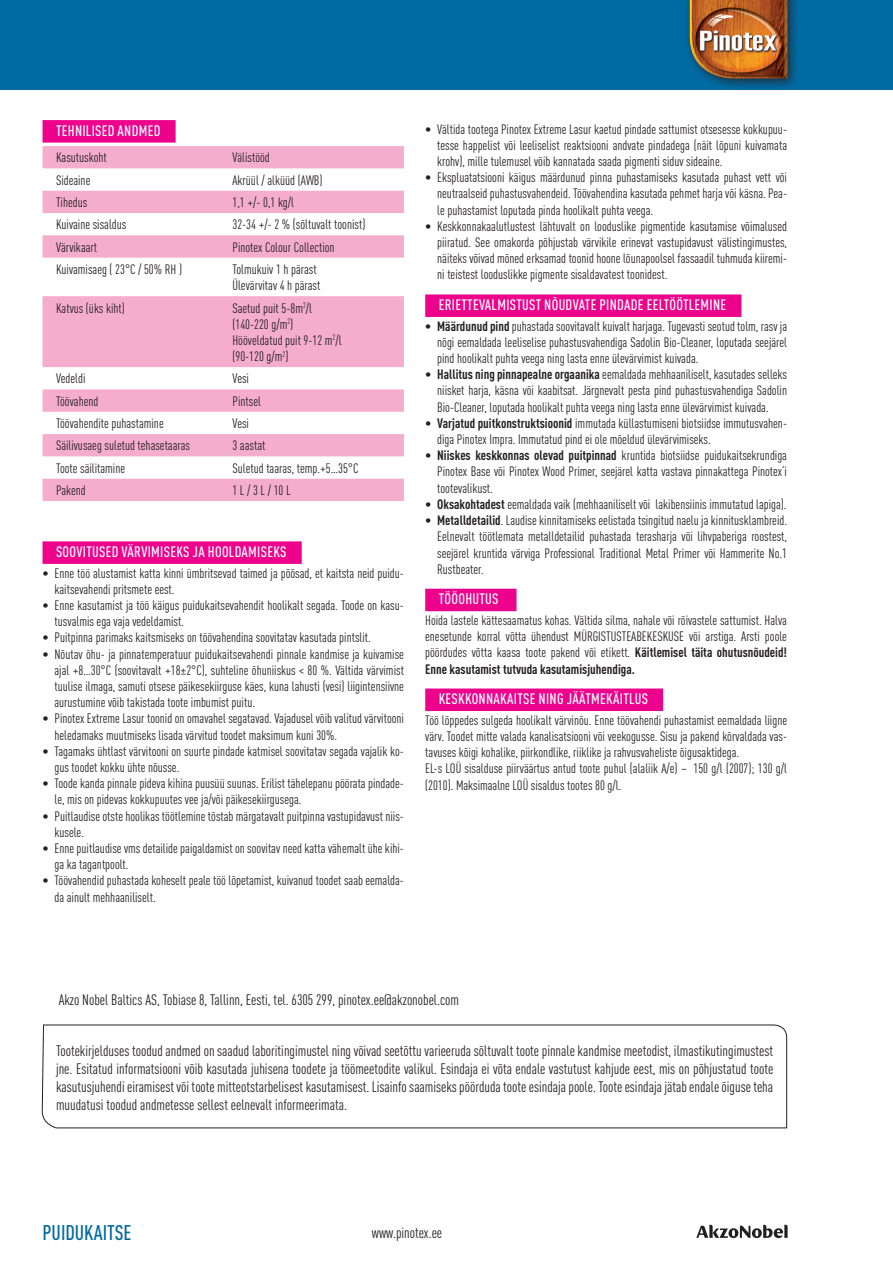
<style>
.page{position:relative;width:893px;height:1263px;background:#fff}
.page>*{position:absolute;margin:0;border:0;box-sizing:border-box;transform-origin:0 0}
.t1{font:500 condensed 21px "DIN Pro";color:#006ba3}
.OHU{font:condensed 15px/18px "DIN Pro";color:#231f20;text-align:justify}
.TEKST_EE{font:500 condensed 15px "DIN Pro";letter-spacing:.02em;color:#fff}
.TEKST_EE_BULLETITA{font:condensed 13.5px/16.2px "DIN Pro";color:#231f20}
.TABEL{font:condensed 13.5px/16.2px "DIN Pro";color:#231f20}
.s1{font-weight:700}
</style>
<div class="page">
<div style="left:0;top:0;width:893px;height:89px;background:#006ba3"></div>
<svg style="left:42px;top:1024px;width:745px;height:105px"></svg>
<div style="left:43px;top:120px;width:133px;height:23px;background:#ed028c"></div>
<svg style="left:43px;top:146px;width:361px;height:355px;fill:#f5adce"></svg>
<div style="left:43px;top:541px;width:259px;height:23px;background:#ed028c"></div>
<svg style="left:696px;top:1225px;width:92px;height:13px"></svg>
<div style="left:684px;top:0;width:115px;height:90px;background:#231f20;opacity:.75"></div>
<img style="left:690px;top:0;width:97px;height:78px">
<div style="left:425px;top:294px;width:316px;height:23px;background:#ed028c"></div>
<div style="left:425px;top:589px;width:91px;height:22px;background:#ed028c"></div>
<div style="left:425px;top:688px;width:238px;height:23px;background:#ed028c"></div>
<p class="TEKST_EE" style="left:56px;top:119px;width:106px">TEHNILISED ANDMED</p>
<p class="TABEL" style="left:56px;top:149px;width:52px">Kasutuskoht</p>
<p class="TABEL" style="left:232px;top:149px;width:39px">Välistööd</p>
<p class="TABEL" style="left:56px;top:171px;width:36px">Sideaine</p>
<p class="TABEL" style="left:232px;top:171px;width:92px">Akrüül / alküüd (AWB)</p>
<p class="TABEL" style="left:56px;top:193px;width:33px">Tihedus</p>
<p class="TABEL" style="left:232px;top:193px;width:63px">1,1 +/- 0,1 kg/l</p>
<p class="TABEL" style="left:56px;top:215px;width:72px">Kuivaine sisaldus</p>
<p class="TABEL" style="left:232px;top:215px;width:134px">32-34 +/- 2 % (sõltuvalt toonist)</p>
<p class="TABEL" style="left:56px;top:238px;width:43px">Värvikaart</p>
<p class="TABEL" style="left:232px;top:238px;width:104px">Pinotex Colour Collection</p>
<p class="TABEL" style="left:56px;top:260px;width:128px">Kuivamisaeg ( 23°C / 50% RH )</p>
<p class="TABEL" style="left:232px;top:260px;width:89px">Tolmukuiv 1 h pärast<br>Ülevärvitav 4 h pärast</p>
<p class="TABEL" style="left:56px;top:299px;width:70px">Katvus (üks kiht)</p>
<p class="TABEL" style="left:232px;top:299px;width:81px">Saetud puit 5-8m<sup>2</sup>/l</p>
<p class="TABEL" style="left:232px;top:315px;width:62px">(140-220 g/m<sup>2</sup>)</p>
<p class="TABEL" style="left:232px;top:331px;width:111px">Hööveldatud puit 9-12 m<sup>2</sup>/l</p>
<p class="TABEL" style="left:232px;top:347px;width:57px">(90-120 g/m<sup>2</sup>)</p>
<p class="TABEL" style="left:56px;top:370px;width:31px">Vedeldi</p>
<p class="TABEL" style="left:232px;top:370px;width:18px">Vesi</p>
<p class="TABEL" style="left:56px;top:392px;width:44px">Töövahend</p>
<p class="TABEL" style="left:232px;top:392px;width:30px">Pintsel</p>
<p class="TABEL" style="left:56px;top:414px;width:109px">Töövahendite puhastamine</p>
<p class="TABEL" style="left:232px;top:414px;width:18px">Vesi</p>
<p class="TABEL" style="left:56px;top:436px;width:135px">Säilivusaeg suletud tehasetaaras</p>
<p class="TABEL" style="left:232px;top:436px;width:34px">3 aastat</p>
<p class="TABEL" style="left:56px;top:459px;width:71px">Toote säilitamine</p>
<p class="TABEL" style="left:232px;top:459px;width:128px">Suletud taaras, temp.+5…35°C</p>
<p class="TABEL" style="left:56px;top:481px;width:31px">Pakend</p>
<p class="TABEL" style="left:232px;top:481px;width:60px">1 L / 3 L / 10 L</p>
<p class="TEKST_EE" style="left:56px;top:541px;width:232px">SOOVITUSED VÄRVIMISEKS JA HOOLDAMISEKS</p>
<p class="TEKST_EE_BULLETITA" style="left:55px;top:564px;width:351px;text-indent:-12px">• Enne töö alustamist katta kinni ümbritsevad taimed ja põõsad, et kaitsta neid puidu&shy;kaitsevahendi pritsmete eest.</p>
<p class="TEKST_EE_BULLETITA" style="left:55px;top:596px;width:351px;text-indent:-12px">• Enne kasutamist ja töö käigus puidukaitsevahendit hoolikalt segada. Toode on kasu&shy;tusvalmis ega vaja vedeldamist.</p>
<p class="TEKST_EE_BULLETITA" style="left:43px;top:628px;width:330px">• Puitpinna parimaks kaitsmiseks on töövahendina soovitatav kasutada pintslit.</p>
<p class="TEKST_EE_BULLETITA" style="left:55px;top:645px;width:351px;text-align:justify;text-indent:-12px">• Nõutav õhu- ja pinnatemperatuur puidukaitsevahendi pinnale kandmise ja kuivamise ajal +8…30°C (soovitavalt +18±2°C), suhteline õhuniiskus &lt; 80 %. Vältida värvimist tuulise ilmaga, samuti otsese päikesekiirguse käes, kuna lahusti (vesi) liigintensiivne aurustumine võib takistada toote imbumist puitu.</p>
<p class="TEKST_EE_BULLETITA" style="left:55px;top:709px;width:351px;text-indent:-12px">• Pinotex Extreme Lasur toonid on omavahel segatavad. Vajadusel võib valitud värvitooni heledamaks muutmiseks lisada värvitud toodet maksimum kuni 30%.</p>
<p class="TEKST_EE_BULLETITA" style="left:55px;top:742px;width:351px;text-indent:-12px">• Tagamaks ühtlast värvitooni on suurte pindade katmisel soovitatav segada vajalik ko&shy;gus toodet kokku ühte nõusse.</p>
<p class="TEKST_EE_BULLETITA" style="left:55px;top:774px;width:351px;text-indent:-12px">• Toode kanda pinnale pideva kihina puusüü suunas. Erilist tähelepanu pöörata pindade&shy;le, mis on pidevas kokkupuutes vee ja/või päikesekiirgusega.</p>
<p class="TEKST_EE_BULLETITA" style="left:55px;top:807px;width:351px;text-indent:-12px">• Puitlaudise otste hoolikas töötlemine tõstab märgatavalt puitpinna vastupidavust niis&shy;kusele.</p>
<p class="TEKST_EE_BULLETITA" style="left:55px;top:839px;width:351px;text-indent:-12px">• Enne puitlaudise vms detailide paigaldamist on soovitav need katta vähemalt ühe kihi&shy;ga ka tagantpoolt.</p>
<p class="TEKST_EE_BULLETITA" style="left:55px;top:871px;width:351px;text-indent:-12px">• Töövahendid puhastada koheselt peale töö lõpetamist, kuivanud toodet saab eemalda&shy;da ainult mehhaaniliselt.</p>
<p class="TEKST_EE_BULLETITA" style="left:437px;top:120px;width:351px;text-align:justify;text-indent:-12px">• Vältida tootega Pinotex Extreme Lasur kaetud pindade sattumist otsesesse kokkupuu&shy;tesse happelist või leeliselist reaktsiooni andvate pindadega (näit lõpuni kuivamata krohv), mille tulemusel võib kannatada saada pigmenti siduv sideaine.</p>
<p class="TEKST_EE_BULLETITA" style="left:437px;top:168px;width:351px;text-align:justify;text-indent:-12px">• Ekspluatatsiooni käigus määrdunud pinna puhastamiseks kasutada puhast vett või neutraalseid puhastusvahendeid. Töövahendina kasutada pehmet harja või käsna. Pea&shy;le puhastamist loputada pinda hoolikalt puhta veega.</p>
<p class="TEKST_EE_BULLETITA" style="left:437px;top:217px;width:351px;text-align:justify;text-indent:-12px">• Keskkonnakaalutlustest lähtuvalt on looduslike pigmentide kasutamise võimalused piiratud. See omakorda põhjustab värvikile erinevat vastupidavust välistingimustes, näiteks võivad mõned erksamad toonid hoone lõunapoolsel fassaadil tuhmuda kiiremi&shy;ni teistest looduslikke pigmente sisaldavatest toonidest.</p>
<p class="TEKST_EE" style="left:439px;top:294px;width:289px">ERIETTEVALMISTUST NÕUDVATE PINDADE EELTÖÖTLEMINE</p>
<p class="TEKST_EE_BULLETITA" style="left:437px;top:317px;width:351px;text-align:justify;text-indent:-12px"><span class="s1">• Määrdunud pind</span> puhastada soovitavalt kuivalt harjaga. Tugevasti seotud tolm, rasv ja nõgi eemaldada leeliselise puhastusvahendiga Sadolin Bio-Cleaner, loputada seejärel pind hoolikalt puhta veega ning lasta enne ülevärvimist kuivada.</p>
<p class="TEKST_EE_BULLETITA" style="left:437px;top:365px;width:351px;text-align:justify;text-indent:-12px">• <span class="s1">Hallitus ning pinnapealne orgaanika</span> eemaldada mehhaaniliselt, kasutades selleks niisket harja, käsna või kaabitsat. Järgnevalt pesta pind puhastusvahendiga Sadolin Bio-Cleaner, loputada hoolikalt puhta veega ning lasta enne ülevärvimist kuivada.</p>
<p class="TEKST_EE_BULLETITA" style="left:437px;top:414px;width:351px;text-indent:-12px">• <span class="s1">Varjatud puitkonstruktsioonid</span> immutada küllastumiseni biotsiidse immutusvahen&shy;diga Pinotex Impra. Immutatud pind ei ole mõeldud ülevärvimiseks.</p>
<p class="TEKST_EE_BULLETITA" style="left:437px;top:446px;width:351px;text-align:justify;text-indent:-12px">• <span class="s1">Niiskes keskkonnas olevad puitpinnad</span> kruntida biotsiidse puidukaitsekrundiga Pinotex Base või Pinotex Wood Primer, seejärel katta vastava pinnakattega Pinotex’i tootevalikust.</p>
<p class="TEKST_EE_BULLETITA" style="left:425px;top:495px;width:363px">• <span class="s1">Oksakohtadest</span> eemaldada vaik (mehhaaniliselt või lakibensiinis immutatud lapiga).</p>
<p class="TEKST_EE_BULLETITA" style="left:437px;top:511px;width:351px;text-align:justify;text-indent:-12px">• <span class="s1">Metalldetailid</span>. Laudise kinnitamiseks eelistada tsingitud naelu ja kinnitusklambreid.<br>Eelnevalt töötlemata metalldetailid puhastada terasharja või lihvpaberiga roostest, seejärel kruntida värviga Professional Traditional Metal Primer või Hammerite No.1<br>Rustbeater.</p>
<p class="TEKST_EE" style="left:439px;top:588px;width:61px">TÖÖOHUTUS</p>
<p class="TEKST_EE_BULLETITA" style="left:425px;top:611px;width:363px;text-align:justify">Hoida lastele kättesaamatus kohas. Vältida silma, nahale või rõivastele sattumist. Halva enesetunde korral võtta ühendust MÜRGISTUSTEABEKESKUSE või arstiga. Arsti poole pöördudes võtta kaasa toote pakend või etikett. <span class="s1">Käitlemisel täita ohutusnõudeid!<br>Enne kasutamist tutvuda kasutamisjuhendiga.</span></p>
<p class="TEKST_EE" style="left:439px;top:688px;width:211px">KESKKONNAKAITSE NING JÄÄTMEKÄITLUS</p>
<p class="TEKST_EE_BULLETITA" style="left:425px;top:711px;width:363px;text-align:justify">Töö lõppedes sulgeda hoolikalt värvinõu. Enne töövahendi puhastamist eemaldada liigne värv. Toodet mitte valada kanalisatsiooni või veekogusse. Sisu ja pakend kõrvaldada vas&shy;tavuses kõigi kohalike, piirkondlike, riiklike ja rahvusvaheliste õigusaktidega.</p>
<p class="TEKST_EE_BULLETITA" style="left:425px;top:759px;width:363px">EL-s LOÜ sisalduse piirväärtus antud toote puhul (alaliik A/e) – 150 g/l (2007); 130 g/l (2010). Maksimaalne LOÜ sisaldus tootes 80 g/l.</p>
<p class="OHU" style="left:59px;top:990px;width:402px">Akzo Nobel Baltics AS, Tobiase 8, Tallinn, Eesti, tel. 6305 299, pinotex.ee@akzonobel.com</p>
<p class="OHU" style="left:56px;top:1041px;width:719px">Tootekirjelduses toodud andmed on saadud laboritingimustel ning võivad seetõttu varieeruda sõltuvalt toote pinnale kandmise meetodist, ilmastikutingimustest jne. Esitatud informatsiooni võib kasutada juhisena toodete ja töömeetodite valikul. Esindaja ei võta endale vastutust kahjude eest, mis on põhjustatud toote kasutusjuhendi eiramisest või toote mitteotstarbelisest kasutamisest. Lisainfo saamiseks pöörduda toote esindaja poole. Toote esindaja jätab endale õiguse teha muudatusi toodud andmetesse sellest eelnevalt informeerimata.</p>
<p class="t1" style="left:43px;top:1216px;width:91px">PUIDUKAITSE</p>
<p class="OHU" style="left:372px;top:1223px;width:72px">www.pinotex.ee</p>
</div>
